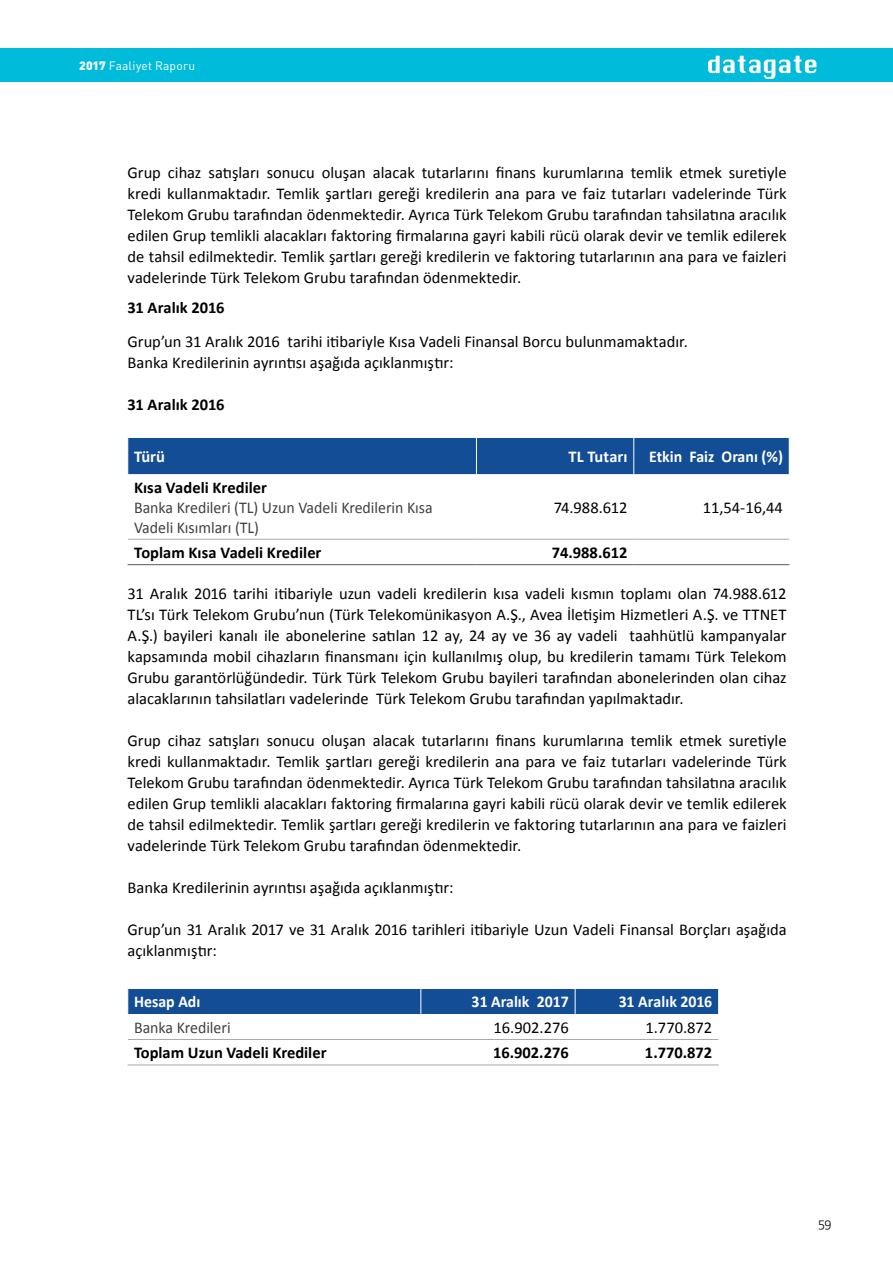
<style>
.page{position:relative;width:893px;height:1263px;background:#fff}
.page>*{position:absolute;margin:0;border:0;box-sizing:border-box;transform-origin:0 0}
.t1{font:16.5px/21px "Calibri";color:#000;text-align:justify}
.t2{font:700 16.5px "Calibri";color:#000}
.t3{font:16.5px/19.8px "Calibri";color:#414042;scale:.96 1}
.t4{font:700 16.5px "Calibri";color:#fff;scale:.96 1}
.t5{font:700 16.5px "Calibri";color:#fff}
.t6{font:12px "DIN Pro";letter-spacing:.02em;color:#fff}
.t7{font:12px "Apex New";color:#000}
.s1{font-weight:900}
</style>
<div class="page">
<div style="left:0;top:48px;width:893px;height:34px;background:#00bcda"></div>
<svg style="left:708px;top:56px;width:108px;height:23px"></svg>
<div style="left:128px;top:988px;width:591px;height:26px;background:#124d95"></div>
<hr style="left:128px;top:1039px;width:293px;height:1px;background:#a7a9ac">
<hr style="left:421px;top:1039px;width:154px;height:1px;background:#a7a9ac">
<hr style="left:575px;top:1039px;width:143px;height:1px;background:#a7a9ac">
<hr style="left:128px;top:1065px;width:293px;height:1px;background:#a7a9ac">
<hr style="left:421px;top:1065px;width:154px;height:1px;background:#a7a9ac">
<hr style="left:575px;top:1065px;width:144px;height:1px;background:#a7a9ac">
<div style="left:129px;top:438px;width:660px;height:36px;background:#124d95"></div>
<hr style="left:476px;top:438px;width:1px;height:36px;background:#fff">
<hr style="left:633px;top:438px;width:1px;height:36px;background:#fff">
<hr style="left:128px;top:539px;width:348px;height:1px;background:#a7a9ac">
<hr style="left:476px;top:539px;width:158px;height:1px;background:#a7a9ac">
<hr style="left:634px;top:539px;width:155px;height:1px;background:#a7a9ac">
<hr style="left:128px;top:564px;width:348px;height:1px;background:#58595b">
<hr style="left:476px;top:564px;width:158px;height:1px;background:#58595b">
<hr style="left:634px;top:564px;width:155px;height:1px;background:#58595b">
<p class="t6" style="left:79px;top:56px;width:118px"><span class="s1">2017</span> Faaliyet Raporu</p>
<p class="t1" style="left:128px;top:162px;width:661px">Grup cihaz satışları sonucu oluşan alacak tutarlarını finans kurumlarına temlik etmek suretiyle kredi kullanmaktadır. Temlik şartları gereği kredilerin ana para ve faiz tutarları vadelerinde Türk Telekom Grubu tarafından ödenmektedir. Ayrıca Türk Telekom Grubu tarafından tahsilatına aracılık edilen Grup temlikli alacakları faktoring firmalarına gayri kabili rücü olarak devir ve temlik edilerek de tahsil edilmektedir. Temlik şartları gereği kredilerin ve faktoring tutarlarının ana para ve faizleri vadelerinde Türk Telekom Grubu tarafından ödenmektedir.</p>
<p class="t2" style="left:128px;top:297px;width:99px">31 Aralık 2016</p>
<p class="t1" style="left:128px;top:331px;width:562px">Grup’un 31 Aralık 2016 tarihi itibariyle Kısa Vadeli Finansal Borcu bulunmamaktadır.<br>Banka Kredilerinin ayrıntısı aşağıda açıklanmıştır:</p>
<p class="t2" style="left:128px;top:394px;width:99px">31 Aralık 2016</p>
<p class="t5" style="left:134px;top:446px;width:32px">Türü</p>
<p class="t5" style="left:568px;top:446px;width:61px">TL Tutarı</p>
<p class="t4" style="left:649px;top:446px;width:141px">Etkin Faiz Oranı (%)</p>
<p class="t2" style="left:134px;top:477px;width:134px">Kısa Vadeli Krediler</p>
<p class="t3" style="left:134px;top:497px;width:312px">Banka Kredileri (TL) Uzun Vadeli Kredilerin Kısa<br>Vadeli Kısımları (TL)</p>
<p class="t1" style="left:554px;top:497px;width:75px">74.988.612</p>
<p class="t1" style="left:703px;top:497px;width:82px">11,54-16,44</p>
<p class="t2" style="left:134px;top:542px;width:189px">Toplam Kısa Vadeli Krediler</p>
<p class="t2" style="left:552px;top:542px;width:77px">74.988.612</p>
<p class="t1" style="left:128px;top:583px;width:661px">31 Aralık 2016 tarihi itibariyle uzun vadeli kredilerin kısa vadeli kısmın toplamı olan 74.988.612<br>TL’sı Türk Telekom Grubu’nun (Türk Telekomünikasyon A.Ş., Avea İletişim Hizmetleri A.Ş. ve TTNET A.Ş.) bayileri kanalı ile abonelerine satılan 12 ay, 24 ay ve 36 ay vadeli taahhütlü kampanyalar kapsamında mobil cihazların finansmanı için kullanılmış olup, bu kredilerin tamamı Türk Telekom Grubu garantörlüğündedir. Türk Türk Telekom Grubu bayileri tarafından abonelerinden olan cihaz alacaklarının tahsilatları vadelerinde Türk Telekom Grubu tarafından yapılmaktadır.</p>
<p class="t1" style="left:128px;top:730px;width:661px">Grup cihaz satışları sonucu oluşan alacak tutarlarını finans kurumlarına temlik etmek suretiyle kredi kullanmaktadır. Temlik şartları gereği kredilerin ana para ve faiz tutarları vadelerinde Türk Telekom Grubu tarafından ödenmektedir. Ayrıca Türk Telekom Grubu tarafından tahsilatına aracılık edilen Grup temlikli alacakları faktoring firmalarına gayri kabili rücü olarak devir ve temlik edilerek de tahsil edilmektedir. Temlik şartları gereği kredilerin ve faktoring tutarlarının ana para ve faizleri vadelerinde Türk Telekom Grubu tarafından ödenmektedir.</p>
<p class="t1" style="left:128px;top:877px;width:328px">Banka Kredilerinin ayrıntısı aşağıda açıklanmıştır:</p>
<p class="t1" style="left:128px;top:919px;width:661px">Grup’un 31 Aralık 2017 ve 31 Aralık 2016 tarihleri itibariyle Uzun Vadeli Finansal Borçları aşağıda açıklanmıştır:</p>
<p class="t4" style="left:134px;top:991px;width:71px">Hesap Adı</p>
<p class="t4" style="left:472px;top:991px;width:103px">31 Aralık 2017</p>
<p class="t4" style="left:619px;top:991px;width:99px">31 Aralık 2016</p>
<p class="t3" style="left:134px;top:1017px;width:102px">Banka Kredileri</p>
<p class="t1" style="left:494px;top:1017px;width:77px">16.902.276</p>
<p class="t1" style="left:645px;top:1017px;width:68px">1.770.872</p>
<p class="t2" style="left:134px;top:1042px;width:194px">Toplam Uzun Vadeli Krediler</p>
<p class="t2" style="left:493px;top:1042px;width:77px">16.902.276</p>
<p class="t2" style="left:645px;top:1042px;width:69px">1.770.872</p>
<p class="t7" style="left:818px;top:1216px;width:14px">59</p>
</div>
